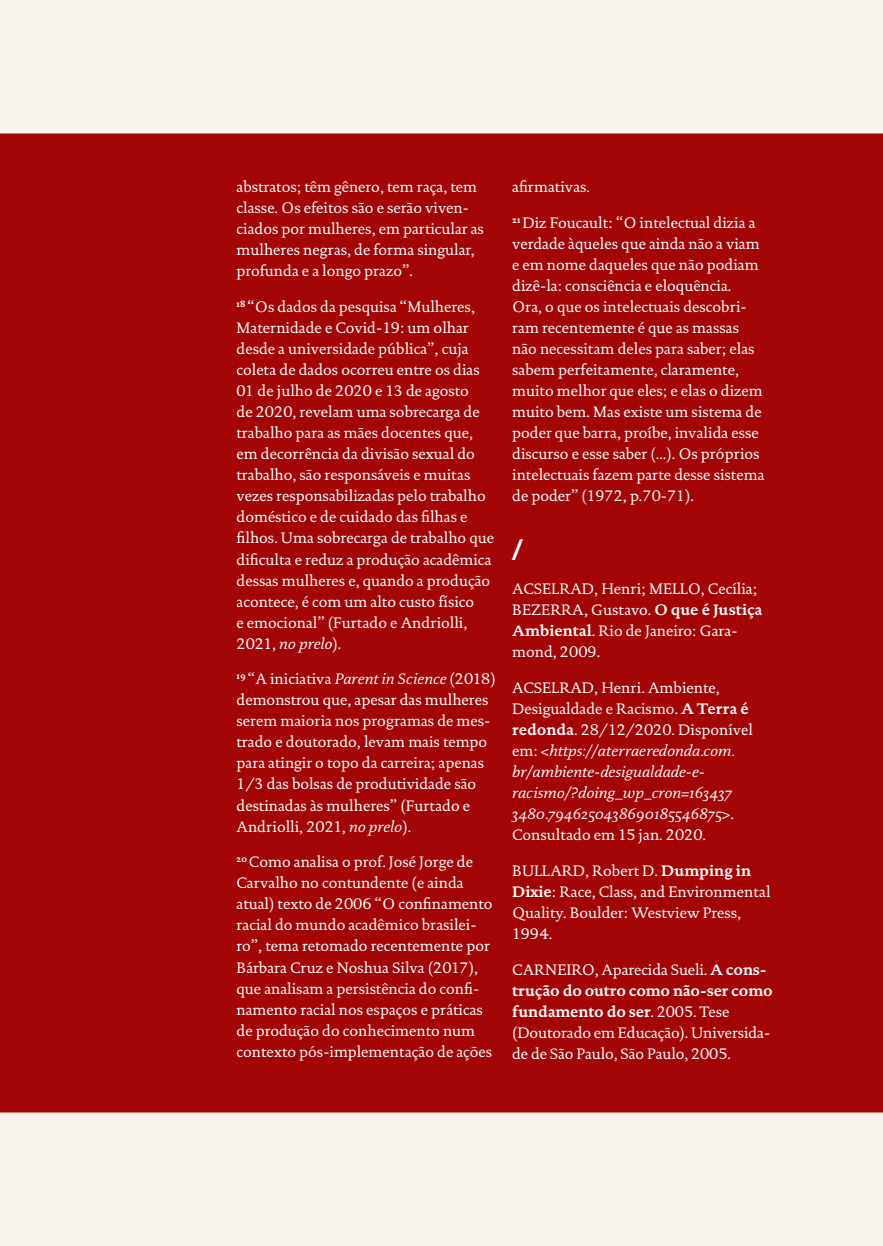
<style>
.page{position:relative;width:883px;height:1246px;background:#fff}
.page>*{position:absolute;margin:0;border:0;box-sizing:border-box;transform-origin:0 0}
.t1{font:700 24.5px "Nexa";color:#fff}
.t2{font:15.4px/21px "Documenta Dtl";color:#fff}
.t3{font:italic 15.4px/21px "DTL Documenta ST";color:#fff}
.t4{font:700 15.4px/21px "DTL Documenta ST";letter-spacing:-.01em;color:#fff}
.s1{font-family:"DTL Documenta ST";font-style:italic}
.s2{font-family:"DTL Documenta ST";font-weight:700}
.s3{font-family:"Documenta Dtl";font-style:normal}
.s4{font-family:"Documenta Dtl";font-weight:400}
</style>
<div class="page">
<div style="left:0;top:0;width:883px;height:1245px;background:#f7f4ed"></div>
<div style="left:0;top:133px;width:883px;height:979px;background:#a30504"></div>
<p class="t2" style="left:237px;top:176px;width:249px">abstratos; têm gênero, tem raça, tem classe. Os efeitos são e serão viven&shy;ciados por mulheres, em particular as mulheres negras, de forma singular, profunda e a longo prazo”.</p>
<p class="t2" style="left:237px;top:296px;width:259px"><sup>18</sup> “Os dados da pesquisa “Mulheres, Maternidade e Covid-19: um olhar desde a universidade pública”, cuja coleta de dados ocorreu entre os dias 01 de julho de 2020 e 13 de agosto<br>de 2020, revelam uma sobrecarga de trabalho para as mães docentes que, em decorrência da divisão sexual do trabalho, são responsáveis e muitas vezes responsabilizadas pelo trabalho doméstico e de cuidado das filhas e filhos. Uma sobrecarga de trabalho que dificulta e reduz a produção acadêmica dessas mulheres e, quando a produção acontece, é com um alto custo físico<br>e emocional” (Furtado e Andriolli, 2021, <span class="s1">no prelo</span>).</p>
<p class="t2" style="left:237px;top:668px;width:261px"><sup>19</sup> “A iniciativa <span class="s1">Parent in Science</span> (2018) demonstrou que, apesar das mulheres serem maioria nos programas de mes&shy;trado e doutorado, levam mais tempo para atingir o topo da carreira; apenas 1/3 das bolsas de produtividade são destinadas às mulheres” (Furtado e Andriolli, 2021, <span class="s1">no prelo</span>).</p>
<p class="t2" style="left:237px;top:851px;width:258px"><sup>20</sup> Como analisa o prof. José Jorge de Carvalho no contundente (e ainda atual) texto de 2006 “O confinamento racial do mundo acadêmico brasilei&shy;ro”, tema retomado recentemente por Bárbara Cruz e Noshua Silva (2017), que analisam a persistência do confi&shy;namento racial nos espaços e práticas de produção do conhecimento num contexto pós-implementação de ações</p>
<p class="t2" style="left:512px;top:176px;width:79px">afirmativas.</p>
<p class="t2" style="left:512px;top:212px;width:254px"><sup>21</sup> Diz Foucault: “O intelectual dizia a verdade àqueles que ainda não a viam e em nome daqueles que não podiam dizê-la: consciência e eloquência.<br>Ora, o que os intelectuais descobri&shy;ram recentemente é que as massas não necessitam deles para saber; elas sabem perfeitamente, claramente, muito melhor que eles; e elas o dizem muito bem. Mas existe um sistema de poder que barra, proíbe, invalida esse discurso e esse saber (...). Os próprios intelectuais fazem parte desse sistema de poder” (1972, p.70-71).</p>
<h1 class="t1" style="left:512px;top:535px;width:13px">/</h1>
<p class="t2" style="left:512px;top:578px;width:252px">ACSELRAD, Henri; MELLO, Cecília;<br>BEZERRA, Gustavo. <span class="s2">O que é Justiça<br>Ambiental</span>. Rio de Janeiro: Gara&shy;mond, 2009.</p>
<p class="t2" style="left:512px;top:677px;width:242px">ACSELRAD, Henri. Ambiente,<br>Desigualdade e Racismo. <span class="s2">A Terra é redonda</span>. 28/12/2020. Disponível</p>
<p class="t3" style="left:512px;top:740px;width:224px"><span class="s3">em: &lt;</span>https://aterraeredonda.com. br/ambiente-desigualdade-e&shy;racismo/?doing_wp_cron=163437<br>3480.7946250438690185546875<span class="s3">&gt;.</span></p>
<p class="t2" style="left:512px;top:824px;width:195px">Consultado em 15 jan. 2020.</p>
<p class="t2" style="left:512px;top:860px;width:260px">BULLARD, Robert D. <span class="s2">Dumping in<br>Dixie</span>: Race, Class, and Environmental<br>Quality. Boulder: Westview Press,<br>1994.</p>
<p class="t2" style="left:512px;top:959px;width:256px">CARNEIRO, Aparecida Sueli. <span class="s2">A cons-</span></p>
<p class="t4" style="left:512px;top:980px;width:262px">trução do outro como não-ser como fundamento do ser<span class="s4">. 2005. Tese</span></p>
<p class="t2" style="left:512px;top:1022px;width:260px">(Doutorado em Educação). Universida&shy;de de São Paulo, São Paulo, 2005.</p>
</div>
